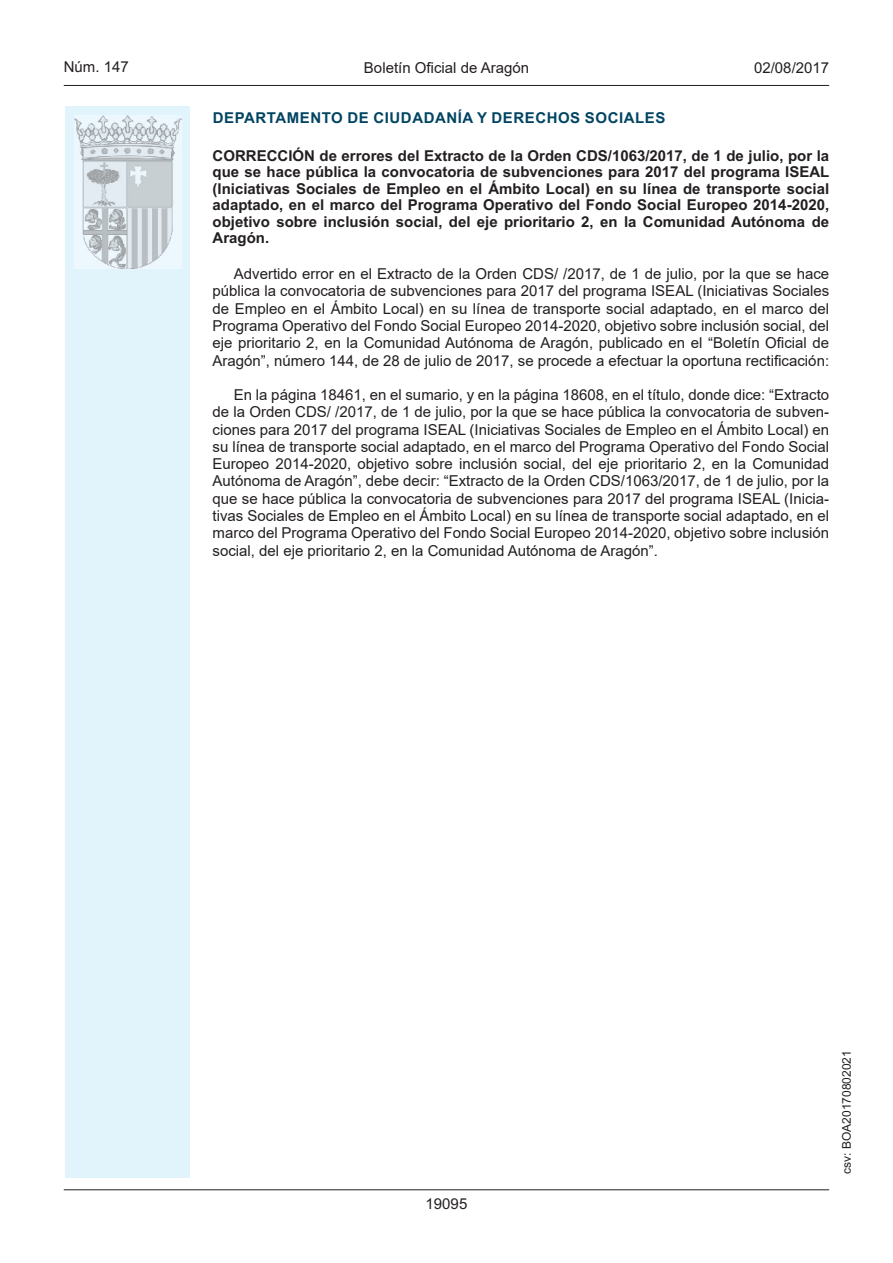
<style>
.page{position:relative;width:893px;height:1263px;background:#fff}
.page>*{position:absolute;margin:0;border:0;box-sizing:border-box;transform-origin:0 0}
.inicio_de_parrafo{font:15px/17.2px "Arial";color:#231f20;text-align:justify}
.Titulo_text{font:700 15px/16.5px "Arial";color:#231f20;text-align:justify}
.emisor_text{font:700 15px "Arial";letter-spacing:.035em;color:#004462}
.estilo_head-c{font:15px "Arial";color:#231f20}
.estilo_head-d{font:15px "Arial MT2";color:#231f20}
.estilo_head-i{font:15px "Arial MT2";color:#231f20}
.numero_pagina{font:15px "Arial MT2";color:#231f20}
.estilo_head-i-2{font:12px "Arial MT2";color:#231f20}
</style>
<div class="page">
<div style="left:65px;top:106px;width:125px;height:1072px;background:#e1f4fc"></div>
<img style="left:75px;top:115px;width:106px;height:153px">
<hr style="left:64px;top:85px;width:765px;height:1px;background:#231f20">
<hr style="left:64px;top:1189px;width:765px;height:1px;background:#231f20">
<p class="estilo_head-i" style="left:64px;top:57px;width:67px">Núm. 147</p>
<p class="estilo_head-c" style="left:364px;top:57px;width:167px">Boletín Oficial de Aragón</p>
<p class="estilo_head-d" style="left:754px;top:57px;width:77px">02/08/2017</p>
<p class="emisor_text" style="left:213px;top:107px;width:454px">DEPARTAMENTO DE CIUDADANÍA Y DERECHOS SOCIALES</p>
<p class="Titulo_text" style="left:213px;top:147px;width:618px">CORRECCIÓN de errores del Extracto de la Orden CDS/1063/2017, de 1 de julio, por la que se hace pública la convocatoria de subvenciones para 2017 del programa ISEAL (Iniciativas Sociales de Empleo en el Ámbito Local) en su línea de transporte social adaptado, en el marco del Programa Operativo del Fondo Social Europeo 2014-2020, objetivo sobre inclusión social, del eje prioritario 2, en la Comunidad Autónoma de Aragón.</p>
<p class="inicio_de_parrafo" style="left:213px;top:265px;width:618px;text-indent:21px">Advertido error en el Extracto de la Orden CDS/ /2017, de 1 de julio, por la que se hace pública la convocatoria de subvenciones para 2017 del programa ISEAL (Iniciativas Sociales de Empleo en el Ámbito Local) en su línea de transporte social adaptado, en el marco del Programa Operativo del Fondo Social Europeo 2014-2020, objetivo sobre inclusión social, del eje prioritario 2, en la Comunidad Autónoma de Aragón, publicado en el “Boletín Oficial de Aragón”, número 144, de 28 de julio de 2017, se procede a efectuar la oportuna rectificación:</p>
<p class="inicio_de_parrafo" style="left:213px;top:386px;width:618px;text-indent:21px">En la página 18461, en el sumario, y en la página 18608, en el título, donde dice: “Extracto de la Orden CDS/ /2017, de 1 de julio, por la que se hace pública la convocatoria de subven&shy;ciones para 2017 del programa ISEAL (Iniciativas Sociales de Empleo en el Ámbito Local) en su línea de transporte social adaptado, en el marco del Programa Operativo del Fondo Social Europeo 2014-2020, objetivo sobre inclusión social, del eje prioritario 2, en la Comunidad Autónoma de Aragón”, debe decir: “Extracto de la Orden CDS/1063/2017, de 1 de julio, por la que se hace pública la convocatoria de subvenciones para 2017 del programa ISEAL (Inicia&shy;tivas Sociales de Empleo en el Ámbito Local) en su línea de transporte social adaptado, en el marco del Programa Operativo del Fondo Social Europeo 2014-2020, objetivo sobre inclusión social, del eje prioritario 2, en la Comunidad Autónoma de Aragón”.</p>
<p class="numero_pagina" style="left:426px;top:1193px;width:43px">19095</p>
<p class="estilo_head-i-2" style="left:838px;top:1174px;width:125px;rotate:-90deg">csv: BOA20170802021</p>
</div>
